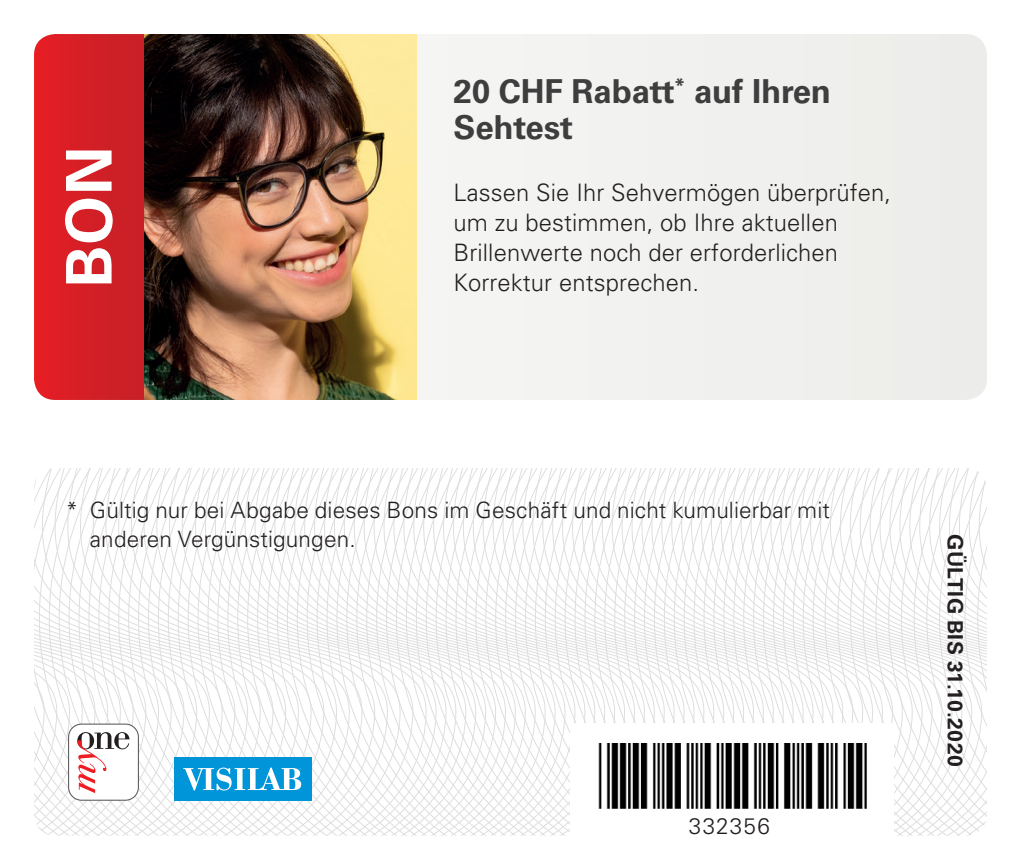
<style>
.page{position:relative;width:1021px;height:868px;background:#fff}
.page>*{position:absolute;margin:0;border:0;box-sizing:border-box;transform-origin:0 0}
.t1{font:700 63px "Univers LT Std";color:#fff}
.t2{font:700 33px/36px "Univers LT Std";letter-spacing:-.005em;color:#3e3e3f}
.t3{font:300 24px/30px "Univers";letter-spacing:.005em;color:#231f20}
.t4{font:300 22.5px/28.5px "Univers LT Std";letter-spacing:.005em;color:#231f20}
.t5{font:700 21px "Univers LT Std";letter-spacing:.02em;color:#231f20}
</style>
<div class="page">
<div style="left:417px;top:34px;width:569px;height:366px;background:#f1f2ef"></div>
<svg style="left:34px;top:34px;width:111px;height:366px;background:#d32026"></svg>
<svg style="left:492px;top:468px;width:10px;height:367px"></svg>
<svg style="left:502px;top:468px;width:10px;height:367px"></svg>
<svg style="left:512px;top:468px;width:10px;height:367px"></svg>
<svg style="left:522px;top:468px;width:10px;height:367px"></svg>
<svg style="left:532px;top:468px;width:10px;height:367px"></svg>
<svg style="left:542px;top:468px;width:10px;height:367px"></svg>
<svg style="left:552px;top:468px;width:10px;height:367px"></svg>
<svg style="left:562px;top:468px;width:10px;height:367px"></svg>
<svg style="left:641px;top:468px;width:10px;height:255px"></svg>
<svg style="left:651px;top:468px;width:10px;height:255px"></svg>
<svg style="left:661px;top:468px;width:10px;height:255px"></svg>
<svg style="left:671px;top:468px;width:10px;height:255px"></svg>
<svg style="left:681px;top:468px;width:9px;height:255px"></svg>
<svg style="left:690px;top:468px;width:10px;height:255px"></svg>
<svg style="left:700px;top:468px;width:10px;height:255px"></svg>
<svg style="left:710px;top:468px;width:10px;height:255px"></svg>
<svg style="left:720px;top:468px;width:10px;height:255px"></svg>
<svg style="left:730px;top:468px;width:10px;height:255px"></svg>
<svg style="left:740px;top:468px;width:10px;height:255px"></svg>
<svg style="left:750px;top:468px;width:10px;height:255px"></svg>
<svg style="left:760px;top:468px;width:10px;height:255px"></svg>
<svg style="left:770px;top:468px;width:12px;height:255px"></svg>
<svg style="left:129px;top:468px;width:286px;height:367px"></svg>
<svg style="left:782px;top:468px;width:13px;height:255px"></svg>
<svg style="left:795px;top:468px;width:12px;height:255px"></svg>
<svg style="left:807px;top:468px;width:13px;height:255px"></svg>
<svg style="left:820px;top:468px;width:13px;height:255px"></svg>
<svg style="left:833px;top:468px;width:12px;height:255px"></svg>
<svg style="left:845px;top:468px;width:13px;height:255px"></svg>
<svg style="left:858px;top:468px;width:13px;height:255px"></svg>
<svg style="left:871px;top:468px;width:12px;height:255px"></svg>
<svg style="left:883px;top:468px;width:13px;height:364px"></svg>
<svg style="left:896px;top:468px;width:90px;height:367px"></svg>
<div style="left:69px;top:724px;width:69px;height:76px;background:#fff;border-radius:13px"></div>
<div style="left:68px;top:723px;width:71px;height:77px;border:1px solid #57585a;border-radius:13px"></div>
<svg style="left:34px;top:468px;width:95px;height:367px"></svg>
<div style="left:570px;top:723px;width:323px;height:144px;background:#fff"></div>
<div style="left:174px;top:757px;width:138px;height:43px;background:#0095d9"></div>
<svg style="left:183px;top:767px;width:118px;height:23px"></svg>
<img style="left:145px;top:34px;width:272px;height:366px">
<img style="left:598px;top:743px;width:269px;height:65px">
<h1 class="t1" style="left:52px;top:288px;width:143px;rotate:-90deg">BON</h1>
<h2 class="t2" style="left:453px;top:73px;width:379px">20 CHF Rabatt<sup>*</sup> auf Ihren<br>Sehtest</h2>
<p class="t3" style="left:453px;top:177px;width:439px">Lassen Sie Ihr Sehvermögen überprüfen, um zu bestimmen, ob Ihre aktuellen Brillenwerte noch der erforderlichen Korrektur entsprechen.</p>
<p class="t4" style="left:90px;top:496px;width:741px;text-indent:-24px">* Gültig nur bei Abgabe dieses Bons im Geschäft und nicht kumulierbar mit anderen Vergünstigungen.</p>
<p class="t4" style="left:688px;top:811px;width:83px">332356</p>
<p class="t5" style="left:967px;top:533px;width:234px;rotate:90deg">GÜLTIG BIS 31.10.2020</p>
</div>
